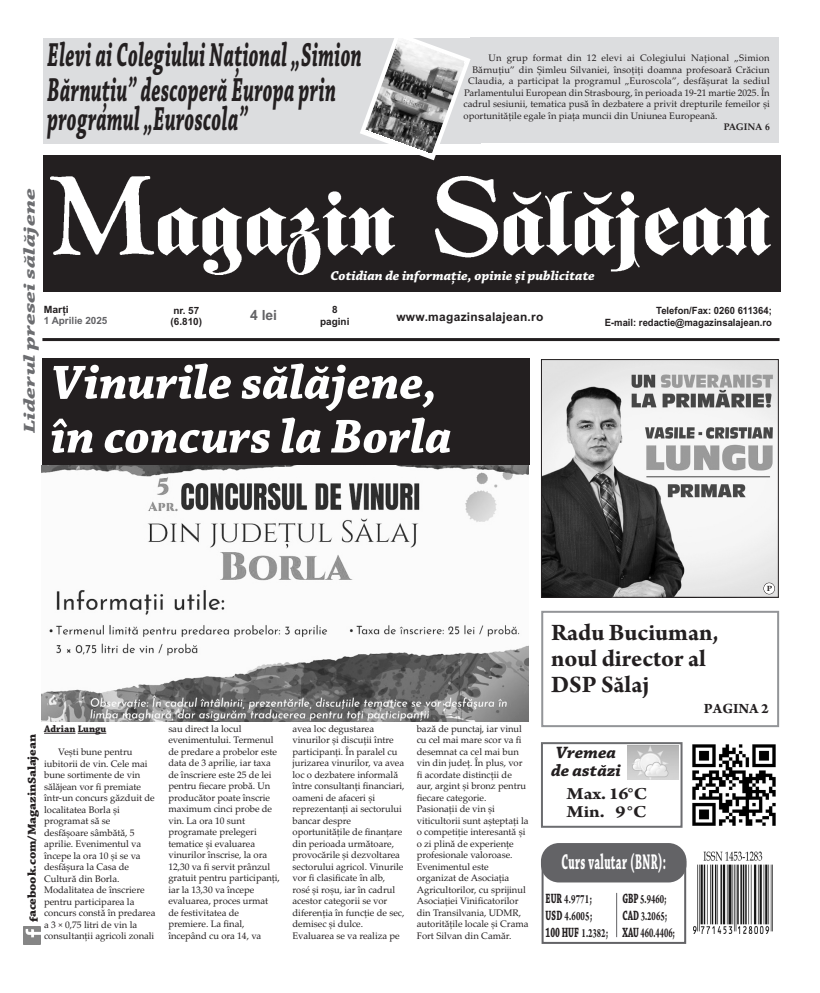
<style>
.page{position:relative;width:820px;height:993px;background:#fff}
.page>*{position:absolute;margin:0;border:0;box-sizing:border-box;transform-origin:0 0}
.t1{font:italic 700 50px/54px "Chaparral Pro";color:#fff}
.t2{font:italic 700 35px/35px "Chaparral Pro";letter-spacing:.02em;color:#231f20;scale:.55 1}
.t3{font:700 25px/26px "Arno Pro";color:#231f20}
.t4{font:700 22.4px "Chaparral Pro";letter-spacing:.035em;color:#fff;scale:.49 1}
.t5{font:700 17.9px/18.8px "Arno Pro";color:#231f20;scale:1.12 1}
.t6{font:italic 700 17.3px/17.6px "Chaparral Pro";color:#231f20;scale:1.04 1}
.t7{font:italic 700 16.6px "Chaparral Pro";color:#6c6d70;scale:1.5 1}
.t8{font:700 15px "Arno Pro";color:#231f20}
.t9{font:700 14.2px "Chaparral Pro";letter-spacing:-.005em;color:#231f20;scale:.6 1}
.t10{font:700 14.2px "Arno Pro";color:#231f20;scale:.6 1}
.t11{font:700 14px "Arial";color:#636366}
.t12{font:italic 700 13.6px "Chaparral Pro";color:#fff}
.t13{font:700 13.4px/17px "Arno Pro";letter-spacing:.01em;color:#231f20;scale:.64 1}
.t14{font:700 13.4px/17px "Arno Pro";letter-spacing:.01em;color:#231f20;scale:.65 1}
.t15{font:700 12px "Chaparral Pro";letter-spacing:-.01em;color:#231f20;scale:1.11 1}
.t16{font:700 12px "Arial";letter-spacing:.025em;color:#231f20}
.t17{font:700 10px/12.5px "Arial";color:#231f20;text-align:right;scale:.95 1}
.t18{font:700 10px/12px "Arial";color:#231f20;text-align:center}
.t19{font:700 10px "Arial";color:#636366}
.t20{font:700 10px "Chaparral Pro";color:#231f20}
.t21{font:700 10px "Arial";color:#231f20;scale:1.04 1}
.t22{font:9.5px/11.5px "Palatino Linotype";letter-spacing:-.005em;color:#231f20}
.t23{font:9.5px "Palatino Linotype";letter-spacing:.02em;color:#231f20}
.t24{font:700 9.5px "Palatino Linotype";color:#231f20}
.t25{font:700 7.5px "Palatino Linotype";color:#231f20;scale:1.19 1}
.s1{font-family:"Chaparral Pro";font-size:14.2px}
.s2{font-size:14.2px}
.s3{font-family:"Arno Pro";font-size:13.4px}
.s4{font-family:"Arno Pro"}
.s5{font-family:"Chaparral Pro"}
</style>
<div class="page">
<div style="left:540px;top:741px;width:142px;height:86px;border:2px solid #6c6d70"></div>
<img style="left:627px;top:745px;width:51px;height:34px">
<img style="left:692px;top:744px;width:84px;height:82px">
<svg style="left:40px;top:926px;width:1px;height:17px"></svg>
<img style="left:24px;top:926px;width:16px;height:17px">
<hr style="left:42px;top:338px;width:737px;height:3px;background:#231f20">
<div style="left:541px;top:610px;width:237px;height:117px;border:2px solid #939598"></div>
<div style="left:541px;top:860px;width:145px;height:83px;border:2px solid #636366"></div>
<div style="left:540px;top:842px;width:146px;height:40px;background:#636366;border-radius:18px"></div>
<hr style="left:616px;top:892px;width:1px;height:44px;background:#636366">
<img style="left:693px;top:851px;width:78px;height:82px">
<div style="left:43px;top:155px;width:736px;height:137px;background:#231f20"></div>
<img style="left:51px;top:176px;width:718px;height:98px">
<div style="left:470px;top:38px;width:308px;height:105px;background:#dcdddf"></div>
<div style="left:43px;top:38px;width:437px;height:106px;background:#dcdddf"></div>
<svg style="left:360px;top:37px;width:113px;height:124px"></svg>
<img style="left:41px;top:465px;width:487px;height:256px">
<div style="left:42px;top:358px;width:487px;height:107px;background:#231f20"></div>
<img style="left:542px;top:361px;width:234px;height:234px">
<div style="left:540px;top:359px;width:238px;height:238px;border:1px solid #231f20"></div>
<div style="left:763px;top:582px;width:11px;height:12px;background:#fff;border-radius:50%"></div>
<div style="left:763px;top:582px;width:11px;height:12px;border:1px solid #231f20;border-radius:50%"></div>
<hr style="left:44px;top:732px;width:31px;height:1px;background:#231f20">
<svg style="left:78px;top:732px;width:28px;height:1px"></svg>
<h2 class="t2" style="left:47px;top:41px;width:573px">Elevi ai Colegiului Național „Simion<br>Bărnuțiu” descoperă Europa prin</h2>
<h2 class="t2" style="left:47px;top:105px;width:365px">programul „Euroscola”</h2>
<p class="t23" style="left:488px;top:54px;width:283px">Un grup format din 12 elevi ai Colegiului Naţional „Simion</p>
<p class="t22" style="left:472px;top:65px;width:299px">Bărnuţiu” din Șimleu Silvaniei, însoţiţi doamna profesoară Crăciun</p>
<p class="t22" style="left:468px;top:76px;width:303px">Claudia, a participat la programul „Euroscola”, desfășurat la sediul</p>
<p class="t22" style="left:464px;top:88px;width:307px">Parlamentului European din Strasbourg, în perioada 19-21 martie 2025. În</p>
<p class="t22" style="left:463px;top:99px;width:308px">cadrul sesiunii, tematica pusă în dezbatere a privit drepturile femeilor și</p>
<p class="t22" style="left:463px;top:111px;width:255px">oportunităţile egale în piaţa muncii din Uniunea Europeană.</p>
<p class="t24" style="left:723px;top:121px;width:47px">PAGINA 6</p>
<h3 class="t7" style="left:23px;top:433px;width:165px;rotate:-90deg">Liderul presei sălăjene</h3>
<h3 class="t12" style="left:330px;top:271px;width:266px">Cotidian de informaţie, opinie şi publicitate</h3>
<p class="t18" style="left:320px;top:304px;width:31px">8 pagini</p>
<p class="t21" style="left:44px;top:306px;width:25px">Marţi</p>
<p class="t19" style="left:44px;top:317px;width:65px">1 Aprilie 2025</p>
<p class="t18" style="left:170px;top:305px;width:33px;line-height:11.1px;text-align:left">nr. 57 (6.810)</p>
<h3 class="t11" style="left:250px;top:310px;width:29px">4 lei</h3>
<p class="t16" style="left:396px;top:312px;width:148px">www.magazinsalajean.ro</p>
<h1 class="t1" style="left:51px;top:360px;width:402px">Vinurile sălăjene, în concurs la Borla</h1>
<p class="t17" style="left:604px;top:305px;width:177px">Telefon/Fax: 0260 611364;<br>E-mail: redactie@magazinsalajean.ro</p>
<p class="t25" style="left:766px;top:583px;width:6px">P</p>
<p class="t20" style="left:44px;top:725px;width:64px">Adrian Lungu</p>
<p class="t22" style="left:44px;top:747px;width:113px;text-indent:14px">Vești bune pentru iubitorii de vin. Cele mai bune sortimente de vin sălăjean vor fi premiate într-un concurs găzduit de localitatea Borla și programat să se desfășoare sâmbătă, 5 aprilie. Evenimentul va începe la ora 10 și se va desfășura la Casa de<br>Cultură din Borla.<br>Modalitatea de înscriere pentru participarea la concurs constă în predarea a 3 × 0,75 litri de vin la consultanţii agricoli zonali</p>
<p class="t15" style="left:28px;top:921px;width:171px;rotate:-90deg">facebook.com/MagazinSalajean</p>
<p class="t22" style="left:168px;top:723px;width:113px">sau direct la locul evenimentului. Termenul de predare a probelor este data de 3 aprilie, iar taxa de înscriere este 25 de lei pentru fiecare probă. Un producător poate înscrie maximum cinci probe de vin. La ora 10 sunt programate prelegeri tematice și evaluarea vinurilor înscrise, la ora<br>12,30 va fi servit prânzul gratuit pentru participanţi, iar la 13,30 va începe evaluarea, proces urmat de festivitatea de premiere. La final, începând cu ora 14, va</p>
<p class="t22" style="left:292px;top:723px;width:114px">avea loc degustarea vinurilor și discuţii între participanţi. În paralel cu jurizarea vinurilor, va avea loc o dezbatere informală între consultanţi financiari, oameni de afaceri și reprezentanţi ai sectorului bancar despre oportunităţile de finanţare din perioada următoare, provocările și dezvoltarea sectorului agricol. Vinurile vor fi clasificate în alb, rosé și roșu, iar în cadrul acestor categorii se vor diferenţia în funcţie de sec, demisec și dulce.<br>Evaluarea se va realiza pe</p>
<p class="t22" style="left:416px;top:723px;width:113px">bază de punctaj, iar vinul cu cel mai mare scor va fi desemnat ca cel mai bun vin din judeţ. În plus, vor fi acordate distincţii de aur, argint și bronz pentru fiecare categorie.<br>Pasionaţii de vin și viticultorii sunt așteptaţi la o competiţie interesantă și o zi plină de experienţe profesionale valoroase.<br>Evenimentul este organizat de Asociaţia<br>Agricultorilor, cu sprĳinul<br>Asociaţiei Vinificatorilor din Transilvania, UDMR, autorităţile locale și Crama<br>Fort Silvan din Camăr.</p>
<h3 class="t3" style="left:551px;top:618px;width:169px">Radu Buciuman, noul director al<br>DSP Sălaj</h3>
<h3 class="t8" style="left:703px;top:698px;width:66px">PAGINA 2</h3>
<h3 class="t6" style="left:550px;top:745px;width:69px">Vremea de astăzi</h3>
<h3 class="t5" style="left:566px;top:782px;width:73px">Max. 16°C<br>Min. 9°C</h3>
<h3 class="t4" style="left:561px;top:853px;width:215px">Curs valutar (BNR):</h3>
<h3 class="t14" style="left:545px;top:889px;width:74px"><span class="s1">EUR</span> 4.9771<span class="s2">;<br></span><span class="s1">USD</span> 4.6005<span class="s2">;</span></h3>
<h3 class="t9" style="left:545px;top:926px;width:106px">100 HUF <span class="s3">1.2382</span><span class="s4">;</span></h3>
<h3 class="t13" style="left:622px;top:889px;width:72px"><span class="s1">GBP</span> 5.9460<span class="s2">;<br></span><span class="s1">CAD</span> 3.2065<span class="s2">;</span></h3>
<h3 class="t10" style="left:622px;top:923px;width:90px"><span class="s5">XAU</span> 460.4406;</h3>
</div>
